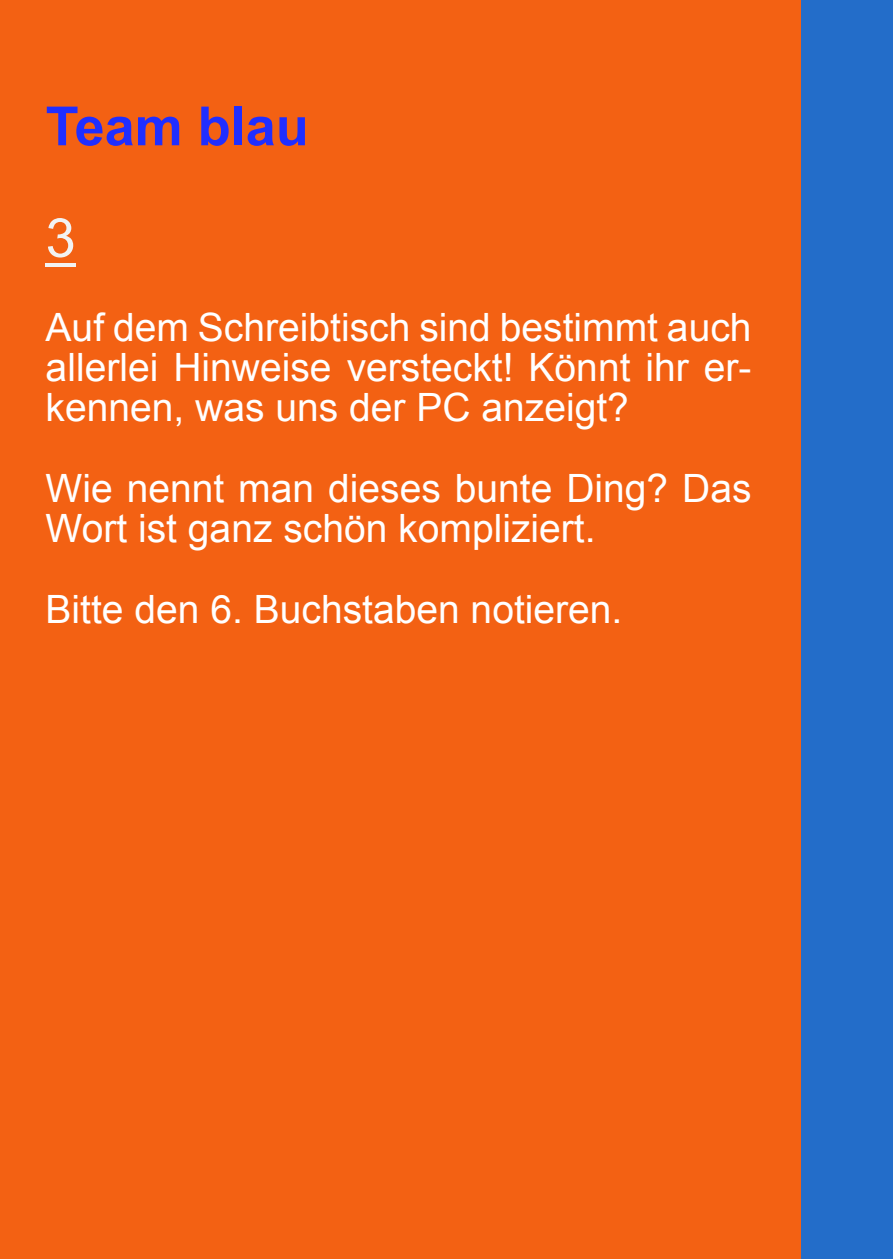
<style>
.page{position:relative;width:893px;height:1259px;background:#f36113}
.page>*{position:absolute;margin:0;border:0;box-sizing:border-box;transform-origin:0 0}
.t1{font:700 54px "Arial";color:#202eff}
.t2{font:54px "Arial";color:#f2f2f2}
.t3{font:39px/40.2px "Arial";color:#fff;text-align:justify}
</style>
<div class="page">
<svg style="left:46px;top:263px;width:30px;height:3px"></svg>
<div style="left:802px;top:0;width:91px;height:1259px;background:#236dc9"></div>
<hr style="left:892px;top:0;width:1px;height:1259px;background:#303029">
<h1 class="t1" style="left:46px;top:106px;width:265px">Team blau</h1>
<h1 class="t2" style="left:46px;top:217px;width:32px">3</h1>
<p class="t3" style="left:46px;top:310px;width:707px">Auf dem Schreibtisch sind bestimmt auch allerlei Hinweise versteckt! Könnt ihr er&shy;kennen, was uns der PC anzeigt?</p>
<p class="t3" style="left:46px;top:471px;width:707px">Wie nennt man dieses bunte Ding? Das<br>Wort ist ganz schön kompliziert.</p>
<p class="t3" style="left:46px;top:592px;width:578px">Bitte den 6. Buchstaben notieren.</p>
</div>
